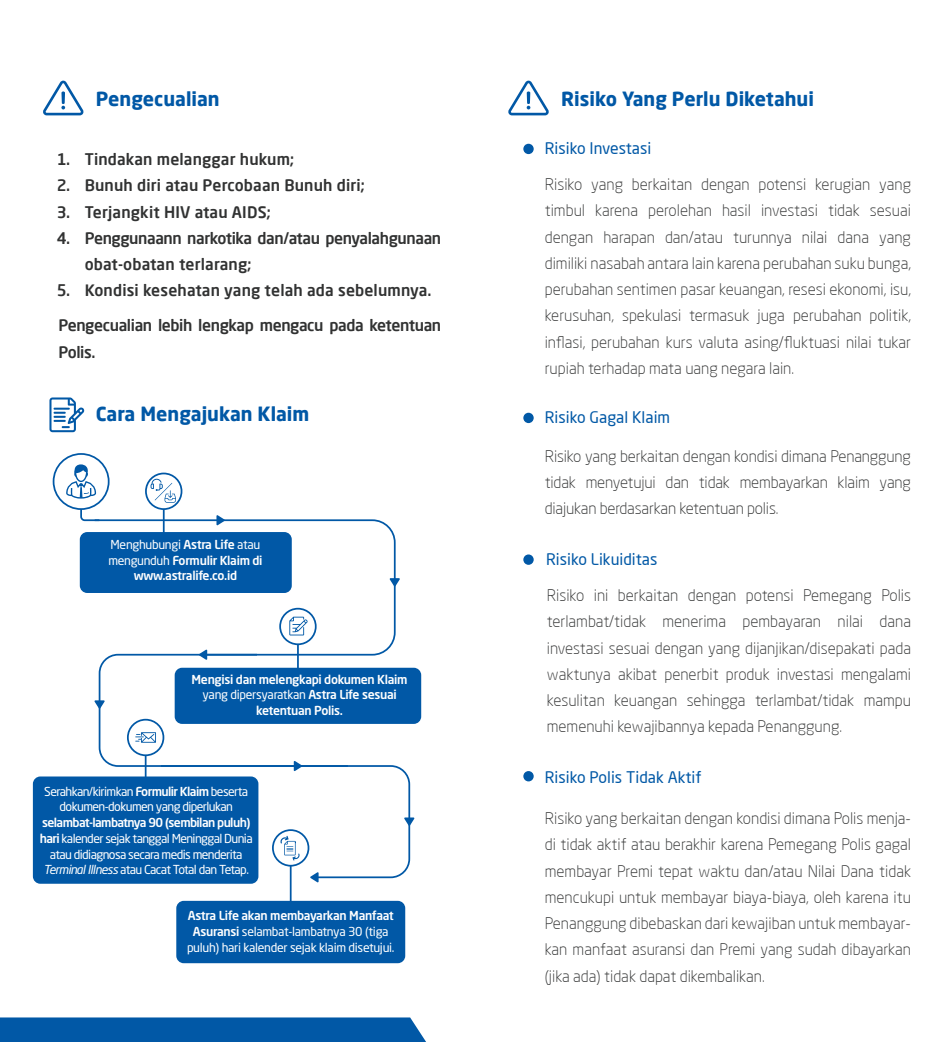
<style>
.page{position:relative;width:943px;height:1042px;background:#fff}
.page>*{position:absolute;margin:0;border:0;box-sizing:border-box;transform-origin:0 0}
.t1{font:700 19.25px "Neo Sans Pro";color:#0158a6}
.t2{font:300 15.75px/26.2px "Neo Sans Pro";color:#313232;text-align:justify}
.t3{font:500 15.75px/26.2px "Neo Sans Pro";letter-spacing:-.005em;color:#313232}
.t4{font:15.75px "Neo Sans Pro";color:#0158a6}
.t5{font:500 15.75px/26.2px "Neo Sans Pro";letter-spacing:-.025em;color:#313232}
.t6{font:12.25px/15.8px "Neo Sans Pro";letter-spacing:-.05em;color:#fff;text-align:center}
.t7{font:500 12.25px/15.8px "Neo Sans Pro";letter-spacing:-.025em;color:#fff;text-align:center}
.t8{font:12.25px/15.8px "Neo Sans Pro";letter-spacing:-.025em;color:#fff;text-align:center}
.s1{font-weight:400}
.s2{font-weight:500}
.s3{font-style:italic}
</style>
<div class="page">
<svg style="left:43px;top:81px;width:41px;height:34px"></svg>
<svg style="left:49px;top:397px;width:35px;height:35px"></svg>
<div style="left:0;top:1017px;width:426px;height:25px;background:#0158a6"></div>
<hr style="left:163px;top:495px;width:2px;height:56px;background:#0158a6">
<svg style="left:145px;top:472px;width:37px;height:38px"></svg>
<svg style="left:150px;top:479px;width:26px;height:24px"></svg>
<svg style="left:155px;top:483px;width:17px;height:17px"></svg>
<div style="left:80px;top:532px;width:212px;height:61px;background:#0158a6;border-radius:7px"></div>
<div style="left:175px;top:668px;width:246px;height:56px;background:#0158a6;border-radius:7px"></div>
<hr style="left:290px;top:852px;width:1px;height:52px;background:#0158a6">
<div style="left:176px;top:901px;width:229px;height:62px;background:#0158a6;border-radius:7px"></div>
<svg style="left:216px;top:515px;width:6px;height:3px"></svg>
<svg style="left:396px;top:578px;width:4px;height:7px"></svg>
<svg style="left:93px;top:518px;width:303px;height:131px"></svg>
<svg style="left:53px;top:453px;width:57px;height:57px"></svg>
<svg style="left:66px;top:464px;width:35px;height:58px"></svg>
<svg style="left:94px;top:649px;width:320px;height:233px"></svg>
<div style="left:33px;top:776px;width:225px;height:108px;background:#0158a6;border-radius:7px"></div>
<svg style="left:508px;top:81px;width:41px;height:34px"></svg>
<div style="left:523px;top:144px;width:10px;height:10px;background:#0158a6;border-radius:50%"></div>
<div style="left:523px;top:413px;width:10px;height:10px;background:#0158a6;border-radius:50%"></div>
<div style="left:523px;top:554px;width:10px;height:11px;background:#0158a6;border-radius:50%"></div>
<div style="left:523px;top:771px;width:10px;height:10px;background:#0158a6;border-radius:50%"></div>
<p class="t1" style="left:96px;top:86px;width:125px">Pengecualian</p>
<p class="t3" style="left:85px;top:146px;width:358px">Tindakan melanggar hukum;<br>Bunuh diri atau Percobaan Bunuh diri; Terjangkit HIV atau AIDS;<br>Penggunaann narkotika dan/atau penyalahgunaan obat-obatan terlarang;<br>Kondisi kesehatan yang telah ada sebelumnya.</p>
<p class="t3" style="left:57px;top:146px;width:15px;text-align:justify">1.<br>2.<br>3.<br>4.</p>
<p class="t3" style="left:57px;top:277px;width:15px">5.</p>
<p class="t5" style="left:58px;top:312px;width:384px">Pengecualian lebih lengkap mengacu pada ketentuan<br>Polis.</p>
<p class="t1" style="left:96px;top:401px;width:215px">Cara Mengajukan Klaim</p>
<p class="t7" style="left:108px;top:536px;width:156px"><span class="s1">Menghubungi</span> Astra Life <span class="s1">atau mengunduh</span> Formulir Klaim di www.astralife.co.id</p>
<p class="t7" style="left:191px;top:671px;width:218px">Mengisi dan melengkapi dokumen Klaim <span class="s1">yang dipersyaratkan</span> Astra Life sesuai ketentuan Polis.</p>
<p class="t6" style="left:44px;top:783px;width:205px">Serahkan/kirimkan <span class="s2">Formulir Klaim</span> beserta dokumen-dokumen yang diperlukan</p>
<p class="t6" style="left:40px;top:814px;width:214px"><span class="s2">selambat-lambatnya 90 (sembilan puluh) hari</span> kalender sejak tanggal Meninggal Dunia atau didiagnosa secara medis menderita <span class="s3">Terminal Illness</span> atau Cacat Total dan Tetap.</p>
<p class="t8" style="left:187px;top:907px;width:209px"><span class="s2">Astra Life akan membayarkan Manfaat<br>Asuransi</span> selambat-lambatnya 30 (tiga puluh) hari kalender sejak klaim disetujui.</p>
<p class="t1" style="left:561px;top:86px;width:254px">Risiko Yang Perlu Diketahui</p>
<p class="t4" style="left:544px;top:139px;width:108px">Risiko Investasi</p>
<p class="t2" style="left:544px;top:171px;width:368px">Risiko yang berkaitan dengan potensi kerugian yang timbul karena perolehan hasil investasi tidak sesuai dengan harapan dan/atau turunnya nilai dana yang dimiliki nasabah antara lain karena perubahan suku bunga, perubahan sentimen pasar keuangan, resesi ekonomi, isu, kerusuhan, spekulasi termasuk juga perubahan politik, inflasi, perubahan kurs valuta asing/fluktuasi nilai tukar rupiah terhadap mata uang negara lain.</p>
<p class="t4" style="left:544px;top:408px;width:127px">Risiko Gagal Klaim</p>
<p class="t2" style="left:544px;top:443px;width:368px">Risiko yang berkaitan dengan kondisi dimana Penanggung tidak menyetujui dan tidak membayarkan klaim yang diajukan berdasarkan ketentuan polis.</p>
<p class="t4" style="left:546px;top:550px;width:113px">Risiko Likuiditas</p>
<p class="t2" style="left:547px;top:582px;width:366px">Risiko ini berkaitan dengan potensi Pemegang Polis terlambat/tidak menerima pembayaran nilai dana investasi sesuai dengan yang dijanjikan/disepakati pada waktunya akibat penerbit produk investasi mengalami kesulitan keuangan sehingga terlambat/tidak mampu memenuhi kewajibannya kepada Penanggung.</p>
<p class="t4" style="left:544px;top:767px;width:158px">Risiko Polis Tidak Aktif</p>
<p class="t2" style="left:544px;top:805px;width:368px">Risiko yang berkaitan dengan kondisi dimana Polis menja&shy;di tidak aktif atau berakhir karena Pemegang Polis gagal membayar Premi tepat waktu dan/atau Nilai Dana tidak mencukupi untuk membayar biaya-biaya, oleh karena itu Penanggung dibebaskan dari kewajiban untuk membayar&shy;kan manfaat asuransi dan Premi yang sudah dibayarkan (jika ada) tidak dapat dikembalikan.</p>
</div>
